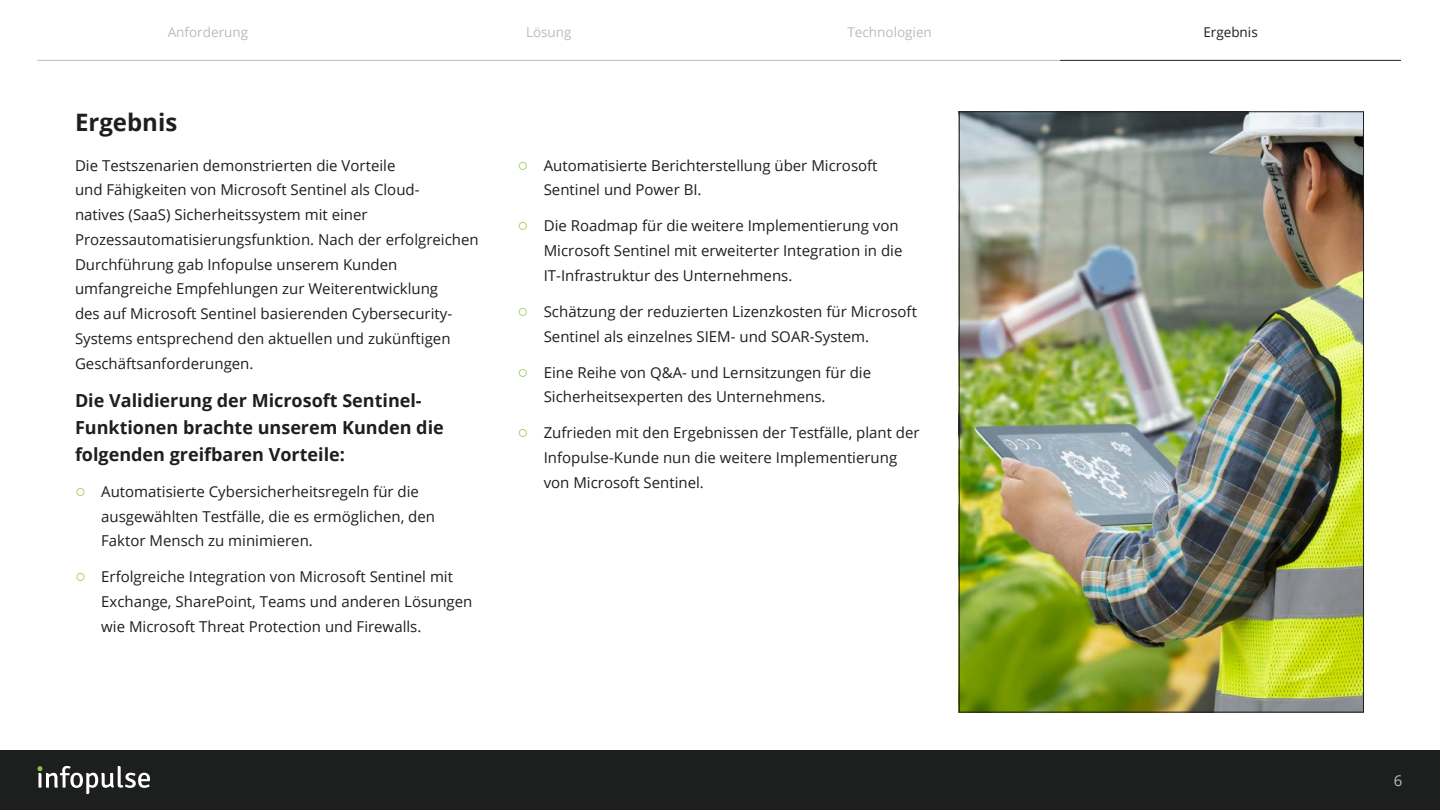
<style>
.page{position:relative;width:1440px;height:810px;background:#fff}
.page>*{position:absolute;margin:0;border:0;box-sizing:border-box;transform-origin:0 0}
.t1{font:700 24px "Open Sans";color:#1d1e1e}
.t2{font:700 18px/27px "Open Sans";color:#1d1e1e}
.t3{font:15px/24.8px "Open Sans";color:#1d1e1e}
.t4{font:15px "Open Sans";color:#b5bec0}
.t5{font:13.5px "Open Sans";color:#b5bec0}
.t6{font:13.5px "Open Sans";color:#1d1e1e}
.s1{font-family:"Arial";font-size:18px;color:#8bc53f}
</style>
<div class="page">
<div style="left:0;top:750px;width:1440px;height:60px;background:#1d1e1e"></div>
<svg style="left:37px;top:766px;width:113px;height:28px"></svg>
<img style="left:961px;top:113px;width:401px;height:597px">
<hr style="left:38px;top:60px;width:340px;height:1px;background:#b5bec0">
<hr style="left:719px;top:60px;width:341px;height:1px;background:#b5bec0">
<hr style="left:378px;top:60px;width:341px;height:1px;background:#b5bec0">
<hr style="left:1060px;top:60px;width:341px;height:1px;background:#1d1e1e">
<p class="t5" style="left:168px;top:22px;width:82px">Anforderung</p>
<p class="t5" style="left:526px;top:22px;width:47px">Lösung</p>
<p class="t5" style="left:847px;top:22px;width:86px">Technologien</p>
<p class="t6" style="left:1203px;top:22px;width:56px">Ergebnis</p>
<h1 class="t1" style="left:75px;top:105px;width:104px">Ergebnis</h1>
<p class="t3" style="left:75px;top:152px;width:405px">Die Testszenarien demonstrierten die Vorteile<br>und Fähigkeiten von Microsoft Sentinel als Cloud-<br>natives (SaaS) Sicherheitssystem mit einer Prozessautomatisierungsfunktion. Nach der erfolgreichen Durchführung gab Infopulse unserem Kunden umfangreiche Empfehlungen zur Weiterentwicklung<br>des auf Microsoft Sentinel basierenden Cybersecurity-Systems entsprechend den aktuellen und zukünftigen Geschäftsanforderungen.</p>
<p class="t2" style="left:75px;top:386px;width:370px">Die Validierung der Microsoft Sentinel-<br>Funktionen brachte unserem Kunden die folgenden greifbaren Vorteile:</p>
<p class="t3" style="left:101px;top:479px;width:335px;text-indent:-26px"><span class="s1">○</span> Automatisierte Cybersicherheitsregeln für die ausgewählten Testfälle, die es ermöglichen, den<br>Faktor Mensch zu minimieren.</p>
<p class="t3" style="left:101px;top:564px;width:373px;text-indent:-26px"><span class="s1">○</span> Erfolgreiche Integration von Microsoft Sentinel mit<br>Exchange, SharePoint, Teams und anderen Lösungen wie Microsoft Threat Protection und Firewalls.</p>
<p class="t3" style="left:544px;top:152px;width:335px;text-indent:-26px"><span class="s1">○</span> Automatisierte Berichterstellung über Microsoft<br>Sentinel und Power BI.</p>
<p class="t3" style="left:544px;top:213px;width:360px;text-indent:-26px"><span class="s1">○</span> Die Roadmap für die weitere Implementierung von<br>Microsoft Sentinel mit erweiterter Integration in die<br>IT-Infrastruktur des Unternehmens.</p>
<p class="t3" style="left:544px;top:299px;width:375px;text-indent:-26px"><span class="s1">○</span> Schätzung der reduzierten Lizenzkosten für Microsoft<br>Sentinel als einzelnes SIEM- und SOAR-System.</p>
<p class="t3" style="left:544px;top:359px;width:329px;text-indent:-26px"><span class="s1">○</span> Eine Reihe von Q&amp;A- und Lernsitzungen für die<br>Sicherheitsexperten des Unternehmens.</p>
<p class="t3" style="left:544px;top:420px;width:377px;text-indent:-26px"><span class="s1">○</span> Zufrieden mit den Ergebnissen der Testfälle, plant der<br>Infopulse-Kunde nun die weitere Implementierung von Microsoft Sentinel.</p>
<p class="t4" style="left:1394px;top:770px;width:10px">6</p>
</div>
